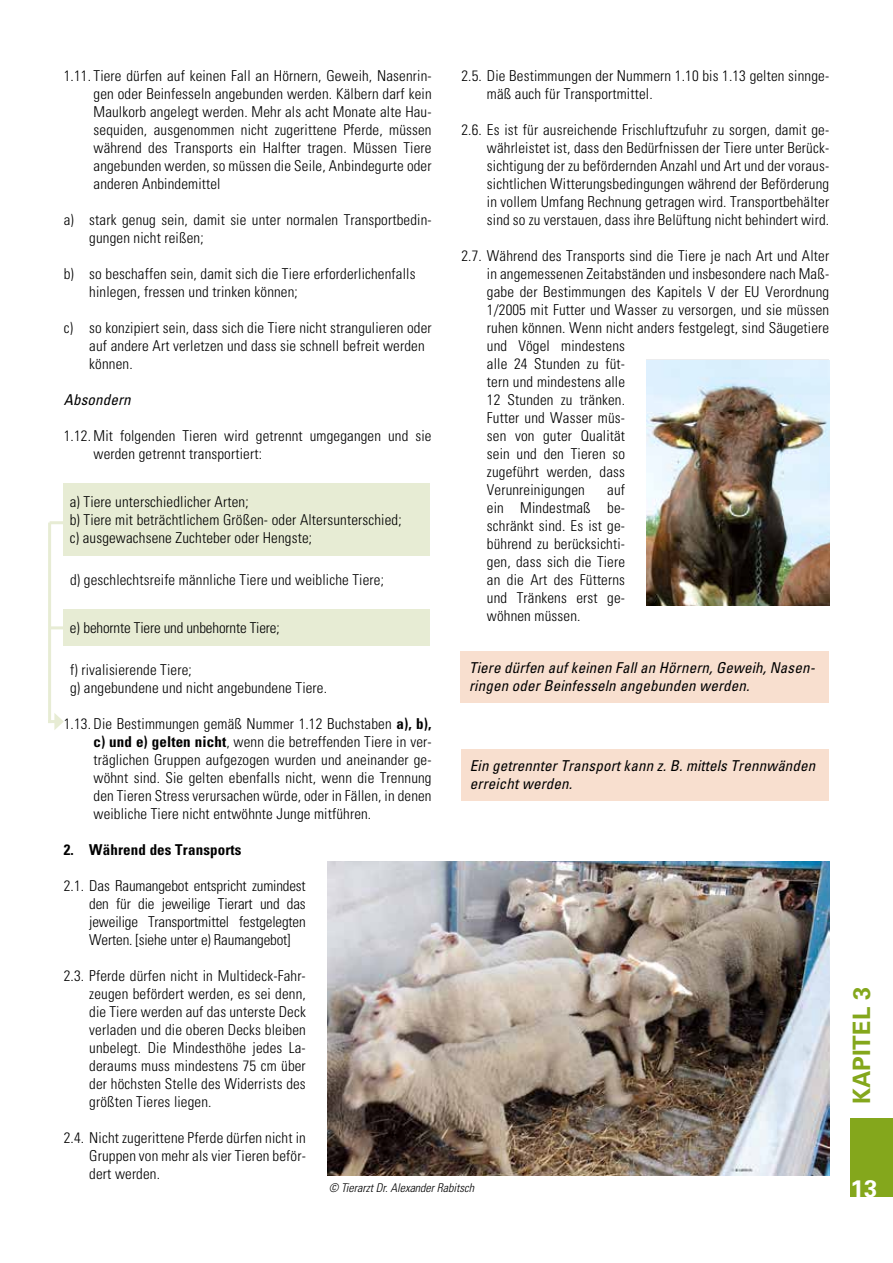
<style>
.page{position:relative;width:893px;height:1263px;background:#fff}
.page>*{position:absolute;margin:0;border:0;box-sizing:border-box;transform-origin:0 0}
.t1{font:700 24px "Univers";color:#84a71c}
.t2{font:700 24px "Univers";color:#fff}
.t3{font:300 condensed 15px/18px "Univers";letter-spacing:.01em;color:#000}
.t4{font:italic condensed 15px/18px "Univers";letter-spacing:.01em;color:#000}
.t5{font:300 condensed 15px "Univers";letter-spacing:-.01em;color:#000}
.t6{font:700 condensed 15px "Univers";letter-spacing:.01em;color:#000}
.t7{font:italic 300 condensed 12px "Univers";color:#000}
.s1{font-weight:700}
</style>
<div class="page">
<div style="left:64px;top:483px;width:366px;height:72px;background:#e7ecd4"></div>
<div style="left:64px;top:609px;width:366px;height:36px;background:#e7ecd4"></div>
<hr style="left:48px;top:523px;width:3px;height:200px;background:#e7ecd4">
<hr style="left:50px;top:626px;width:14px;height:3px;background:#e7ecd4">
<hr style="left:50px;top:521px;width:14px;height:3px;background:#e7ecd4">
<svg style="left:51px;top:713px;width:13px;height:17px"></svg>
<div style="left:850px;top:1118px;width:43px;height:79px;background:#84a71c"></div>
<img style="left:327px;top:861px;width:502px;height:315px">
<div style="left:461px;top:651px;width:368px;height:52px;background:#f8dfcf"></div>
<div style="left:461px;top:749px;width:368px;height:51px;background:#f8dfcf"></div>
<img style="left:646px;top:361px;width:183px;height:245px">
<p class="t3" style="left:94px;top:67px;width:340px;text-align:justify;text-indent:-30px">1.11. Tiere dürfen auf keinen Fall an Hörnern, Geweih, Nasenrin&shy;gen oder Beinfesseln angebunden werden. Kälbern darf kein Maulkorb angelegt werden. Mehr als acht Monate alte Hau&shy;sequiden, ausgenommen nicht zugerittene Pferde, müssen während des Transports ein Halfter tragen. Müssen Tiere angebunden werden, so müssen die Seile, Anbindegurte oder anderen Anbindemittel</p>
<p class="t3" style="left:89px;top:211px;width:344px;text-indent:-26px">a) stark genug sein, damit sie unter normalen Transportbedin&shy;gungen nicht reißen;</p>
<p class="t3" style="left:89px;top:265px;width:328px;text-indent:-26px">b) so beschaffen sein, damit sich die Tiere erforderlichenfalls hinlegen, fressen und trinken können;</p>
<p class="t3" style="left:89px;top:319px;width:344px;text-indent:-26px">c) so konzipiert sein, dass sich die Tiere nicht strangulieren oder auf andere Art verletzen und dass sie schnell befreit werden können.</p>
<p class="t4" style="left:64px;top:390px;width:69px">Absondern</p>
<p class="t3" style="left:94px;top:427px;width:339px;text-indent:-30px">1.12. Mit folgenden Tieren wird getrennt umgegangen und sie werden getrennt transportiert:</p>
<p class="t3" style="left:70px;top:493px;width:333px">a) Tiere unterschiedlicher Arten;<br>b) Tiere mit beträchtlichem Größen- oder Altersunterschied; c) ausgewachsene Zuchteber oder Hengste;</p>
<p class="t3" style="left:70px;top:571px;width:315px">d) geschlechtsreife männliche Tiere und weibliche Tiere;</p>
<p class="t5" style="left:70px;top:619px;width:212px">e) behornte Tiere und unbehornte Tiere;</p>
<p class="t3" style="left:70px;top:661px;width:258px">f) rivalisierende Tiere;<br>g) angebundene und nicht angebundene Tiere.</p>
<p class="t3" style="left:94px;top:715px;width:340px;text-align:justify;text-indent:-30px">1.13. Die Bestimmungen gemäß Nummer 1.12 Buchstaben <span class="s1">a), b), c) und e) gelten nicht</span>, wenn die betreffenden Tiere in ver&shy;träglichen Gruppen aufgezogen wurden und aneinander ge&shy;wöhnt sind. Sie gelten ebenfalls nicht, wenn die Trennung den Tieren Stress verursachen würde, oder in Fällen, in denen weibliche Tiere nicht entwöhnte Junge mitführen.</p>
<p class="t6" style="left:64px;top:840px;width:179px">2. Während des Transports</p>
<p class="t3" style="left:89px;top:877px;width:218px;text-align:justify;text-indent:-26px">2.1. Das Raumangebot entspricht zumindest den für die jeweilige Tierart und das jeweilige Transportmittel festgelegten Werten. [siehe unter e) Raumangebot]</p>
<p class="t3" style="left:89px;top:967px;width:218px;text-align:justify;text-indent:-26px">2.3. Pferde dürfen nicht in Multideck-Fahr&shy;zeugen befördert werden, es sei denn, die Tiere werden auf das unterste Deck verladen und die oberen Decks bleiben unbelegt. Die Mindesthöhe jedes La&shy;deraums muss mindestens 75 cm über der höchsten Stelle des Widerrists des größten Tieres liegen.</p>
<p class="t3" style="left:89px;top:1129px;width:218px;text-align:justify;text-indent:-26px">2.4. Nicht zugerittene Pferde dürfen nicht in Gruppen von mehr als vier Tieren beför&shy;dert werden.</p>
<p class="t3" style="left:487px;top:67px;width:344px;text-indent:-26px">2.5. Die Bestimmungen der Nummern 1.10 bis 1.13 gelten sinnge&shy;mäß auch für Transportmittel.</p>
<p class="t3" style="left:487px;top:121px;width:344px;text-align:justify;text-indent:-26px">2.6. Es ist für ausreichende Frischluftzufuhr zu sorgen, damit ge&shy;währleistet ist, dass den Bedürfnissen der Tiere unter Berück&shy;sichtigung der zu befördernden Anzahl und Art und der voraus&shy;sichtlichen Witterungsbedingungen während der Beförderung in vollem Umfang Rechnung getragen wird. Transportbehälter sind so zu verstauen, dass ihre Belüftung nicht behindert wird.</p>
<p class="t3" style="left:487px;top:247px;width:344px;text-indent:-26px">2.7. Während des Transports sind die Tiere je nach Art und Alter in angemessenen Zeitabständen und insbesondere nach Maß&shy;gabe der Bestimmungen des Kapitels V der EU Verordnung 1/2005 mit Futter und Wasser zu versorgen, und sie müssen ruhen können. Wenn nicht anders festgelegt, sind Säugetiere und Vögel mindestens<br>alle 24 Stunden zu füt-<br>tern und mindestens alle<br>12 Stunden zu tränken.<br>Futter und Wasser müs-<br>sen von guter Qualität<br>sein und den Tieren so<br>zugeführt werden, dass<br>Verunreinigungen</p>
<p class="t3" style="left:487px;top:481px;width:140px;text-align:justify;text-indent:120px">auf ein Mindestmaß be&shy;schränkt sind. Es ist ge&shy;bührend zu berücksichti&shy;gen, dass sich die Tiere an die Art des Fütterns und Tränkens erst ge&shy;wöhnen müssen.</p>
<p class="t4" style="left:469px;top:659px;width:347px">Tiere dürfen auf keinen Fall an Hörnern, Geweih, Nasen&shy;ringen oder Beinfesseln angebunden werden.</p>
<p class="t4" style="left:470px;top:756px;width:347px">Ein getrennter Transport kann z. B. mittels Trennwänden erreicht werden.</p>
<p class="t7" style="left:329px;top:1180px;width:147px">© Tierarzt Dr. Alexander Rabitsch</p>
<h1 class="t1" style="left:846px;top:1104px;width:119px;rotate:-90deg">Kapitel 3</h1>
<h1 class="t2" style="left:850px;top:1173px;width:28px">13</h1>
</div>
